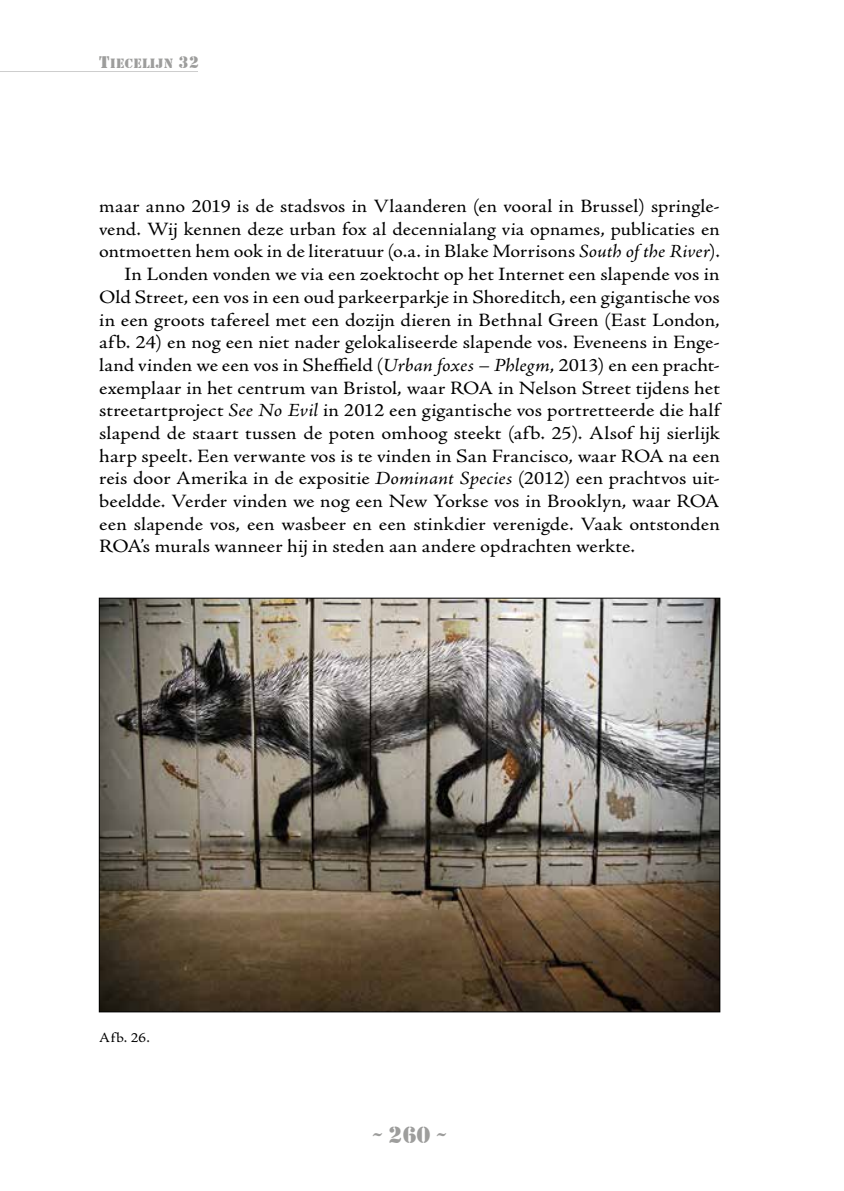
<style>
.page{position:relative;width:844px;height:1191px;background:#fff}
.page>*{position:absolute;margin:0;border:0;box-sizing:border-box;transform-origin:0 0}
.t1{font:24.5px "Stencil";color:#9d9d9c}
.t2{font:18.9px "Adobe Jenson Pro";letter-spacing:.005em;color:#000;scale:1.1 1}
.t3{font:18.9px "Adobe Jenson Pro";letter-spacing:.005em;color:#000;scale:1.08 1}
.t4{font:14px "Stencil";letter-spacing:.03em;color:#9d9d9c}
.t5{font:14px "Adobe Jenson Pro";color:#000;scale:1.1 1}
.s1{font-size:17.5px}
.s2{font-style:italic}
</style>
<div class="page">
<hr style="left:0;top:71px;width:198px;height:1px;background:#9d9d9c">
<img style="left:101px;top:600px;width:617px;height:410px">
<p class="t4" style="left:99px;top:55px;width:101px"><span class="s1">T</span>IECELIJN <span class="s1">32</span></p>
<p class="t3" style="left:99px;top:195px;width:576px">maar anno 2019 is de stadsvos in Vlaanderen (en vooral in Brussel) springle-</p>
<p class="t3" style="left:99px;top:218px;width:576px">vend. Wij kennen deze urban fox al decennialang via opnames, publicaties en</p>
<p class="t3" style="left:99px;top:241px;width:576px">ontmoetten hem ook in de literatuur (o.a. in Blake Morrisons <span class="s2">South of the River</span>).</p>
<p class="t2" style="left:124px;top:263px;width:543px">In Londen vonden we via een zoektocht op het Internet een slapende vos in</p>
<p class="t2" style="left:99px;top:286px;width:565px">Old Street, een vos in een oud parkeerparkje in Shoreditch, een gigantische vos</p>
<p class="t2" style="left:99px;top:309px;width:565px">in een groots tafereel met een dozijn dieren in Bethnal Green (East London,</p>
<p class="t2" style="left:99px;top:331px;width:565px">afb. 24) en nog een niet nader gelokaliseerde slapende vos. Eveneens in Enge-</p>
<p class="t2" style="left:99px;top:354px;width:565px">land vinden we een vos in Sheffield (<span class="s2">Urban foxes – Phlegm</span>, 2013) en een pracht-</p>
<p class="t2" style="left:99px;top:377px;width:565px">exemplaar in het centrum van Bristol, waar ROA in Nelson Street tijdens het</p>
<p class="t2" style="left:99px;top:400px;width:565px">streetartproject <span class="s2">See No Evil</span> in 2012 een gigantische vos portretteerde die half</p>
<p class="t2" style="left:99px;top:422px;width:565px">slapend de staart tussen de poten omhoog steekt (afb. 25). Alsof hij sierlijk</p>
<p class="t2" style="left:99px;top:445px;width:565px">harp speelt. Een verwante vos is te vinden in San Francisco, waar ROA na een</p>
<p class="t2" style="left:99px;top:468px;width:565px">reis door Amerika in de expositie <span class="s2">Dominant Species</span> (2012) een prachtvos uit-</p>
<p class="t2" style="left:99px;top:490px;width:565px">beeldde. Verder vinden we nog een New Yorkse vos in Brooklyn, waar ROA</p>
<p class="t2" style="left:99px;top:513px;width:565px">een slapende vos, een wasbeer en een stinkdier verenigde. Vaak ontstonden</p>
<p class="t2" style="left:99px;top:536px;width:488px">ROA’s murals wanneer hij in steden aan andere opdrachten werkte.</p>
<p class="t5" style="left:99px;top:1029px;width:47px">Afb. 26.</p>
<p class="t1" style="left:373px;top:1120px;width:75px">~ 260 ~</p>
</div>
